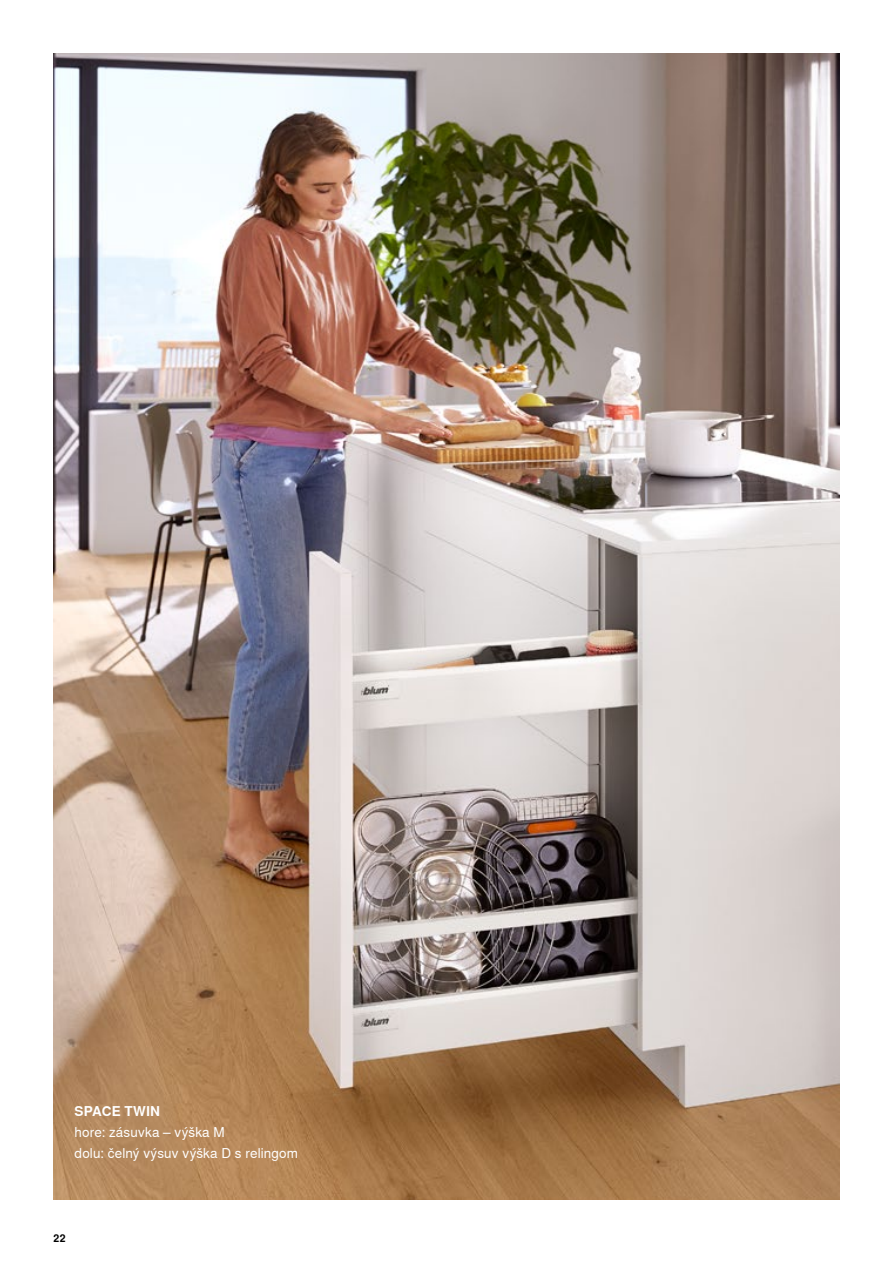
<style>
.page{position:relative;width:893px;height:1263px;background:#fff}
.page>*{position:absolute;margin:0;border:0;box-sizing:border-box;transform-origin:0 0}
._09_Copy_White_Regular{font:13.5px "Nimbus Sans Global";letter-spacing:.01em;color:#fff}
._09_Copy_Orange_Bold{font:700 13.5px "Nimbus Sans Global";letter-spacing:.015em;color:#fff}
.t1{font:700 10.5px "Nimbus Sans Global";color:#000}
</style>
<div class="page">
<img style="left:54px;top:54px;width:785px;height:1146px">
<p class="_09_Copy_Orange_Bold" style="left:75px;top:1103px;width:87px">SPACE TWIN</p>
<p class="_09_Copy_White_Regular" style="left:75px;top:1124px;width:152px">hore: zásuvka – výška M</p>
<p class="_09_Copy_White_Regular" style="left:75px;top:1145px;width:225px">dolu: čelný výsuv výška D s relingom</p>
<p class="t1" style="left:54px;top:1232px;width:13px">22</p>
</div>
